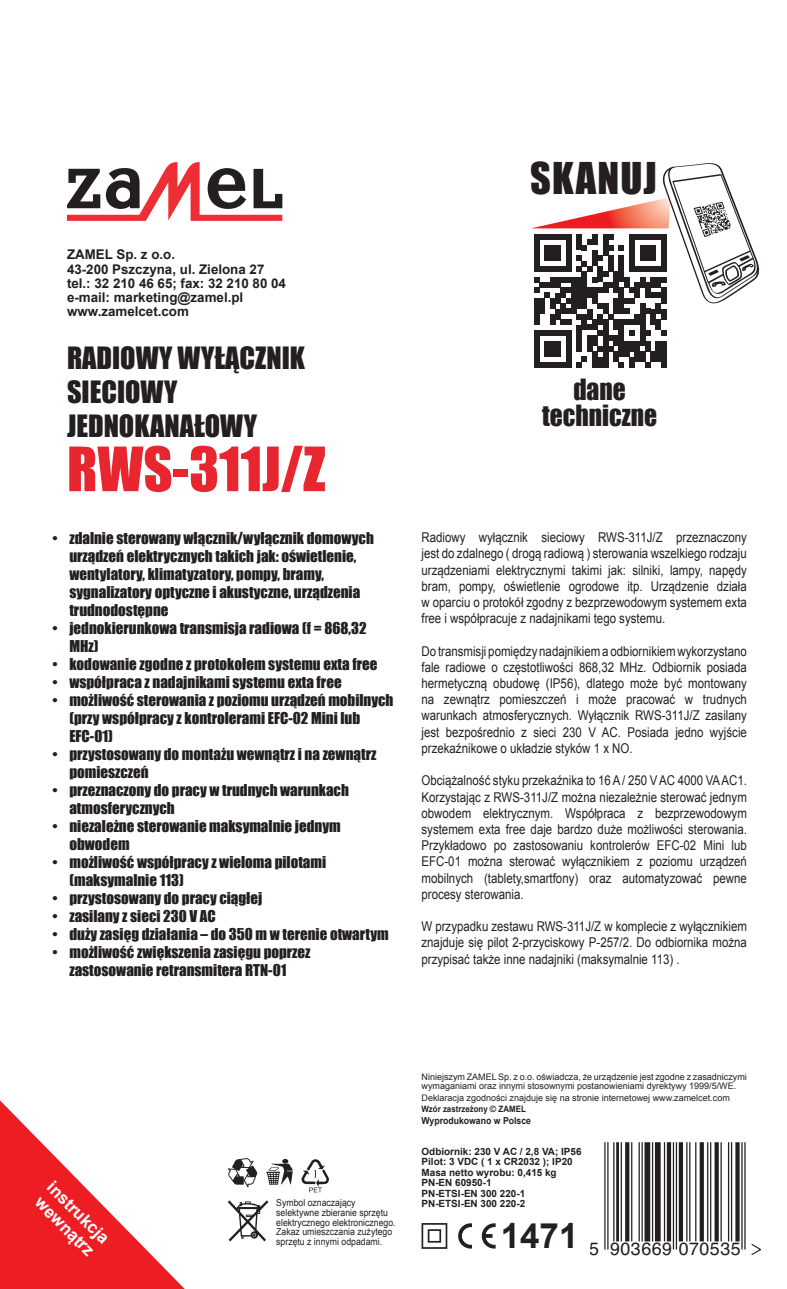
<style>
.page{position:relative;width:787px;height:1289px;background:#fff}
.page>*{position:absolute;margin:0;border:0;box-sizing:border-box;transform-origin:0 0}
.t1{font:56.4px "Impact";color:#e7262f}
.t2{font:40.2px "Impact";letter-spacing:.03em;color:#231f20}
.t3{font:28.2px/33.9px "Impact";color:#231f20}
.t4{font:26.85px/26.8px "Impact";color:#231f20;text-align:center;scale:.95 1}
.t5{font:17.85px "Helvetica";letter-spacing:.025em;color:#231f20}
.t6{font:700 16.95px/19.4px "Arial";color:#fff}
.t7{font:15px/18px "Impact";color:#231f20}
.t8{font:13.5px/16.2px "Arial";color:#231f20;text-align:justify;scale:.85 1}
.t9{font:700 13.35px/14.2px "Arial";color:#231f20}
.t10{font:700 9.9px/10.5px "Arial";color:#231f20}
.t11{font:9.6px/9.6px "Arial";color:#231f20;scale:.9 1}
.t12{font:700 9.6px "Arial";color:#231f20;scale:.9 1}
.t13{font:9px/9px "Arial";color:#231f20}
.t14{font:700 8.7px "Arial";color:#231f20;scale:.9 1}
</style>
<div class="page">
<svg style="left:67px;top:162px;width:215px;height:59px"></svg>
<svg style="left:458px;top:1223px;width:14px;height:25px"></svg>
<svg style="left:482px;top:1223px;width:13px;height:25px"></svg>
<svg style="left:421px;top:1223px;width:26px;height:25px"></svg>
<svg style="left:531px;top:163px;width:229px;height:204px"></svg>
<div style="left:661px;top:341px;width:5px;height:16px;background:#231f20"></div>
<div style="left:661px;top:357px;width:5px;height:10px;background:#231f20"></div>
<hr style="left:604px;top:1142px;width:1px;height:107px;background:#231f20">
<hr style="left:607px;top:1142px;width:1px;height:107px;background:#231f20">
<hr style="left:613px;top:1142px;width:1px;height:99px;background:#231f20">
<hr style="left:616px;top:1142px;width:3px;height:99px;background:#231f20">
<hr style="left:620px;top:1142px;width:2px;height:99px;background:#231f20">
<svg style="left:625px;top:1142px;width:4px;height:99px"></svg>
<hr style="left:631px;top:1142px;width:1px;height:99px;background:#231f20">
<hr style="left:638px;top:1142px;width:2px;height:99px;background:#231f20">
<hr style="left:641px;top:1142px;width:1px;height:99px;background:#231f20">
<div style="left:644px;top:1142px;width:6px;height:99px;background:#231f20"></div>
<hr style="left:652px;top:1142px;width:1px;height:99px;background:#231f20">
<div style="left:655px;top:1142px;width:5px;height:99px;background:#231f20"></div>
<hr style="left:664px;top:1142px;width:1px;height:99px;background:#231f20">
<hr style="left:667px;top:1142px;width:4px;height:99px;background:#231f20">
<hr style="left:672px;top:1142px;width:2px;height:107px;background:#231f20">
<hr style="left:675px;top:1142px;width:2px;height:107px;background:#231f20">
<div style="left:678px;top:1142px;width:5px;height:99px;background:#231f20"></div>
<hr style="left:686px;top:1142px;width:1px;height:99px;background:#231f20">
<hr style="left:689px;top:1142px;width:1px;height:99px;background:#231f20">
<hr style="left:695px;top:1142px;width:1px;height:99px;background:#231f20">
<div style="left:699px;top:1142px;width:5px;height:99px;background:#231f20"></div>
<hr style="left:707px;top:1142px;width:1px;height:99px;background:#231f20">
<hr style="left:710px;top:1142px;width:1px;height:99px;background:#231f20">
<svg style="left:714px;top:1142px;width:4px;height:99px"></svg>
<hr style="left:720px;top:1142px;width:1px;height:99px;background:#231f20">
<hr style="left:728px;top:1142px;width:1px;height:99px;background:#231f20">
<hr style="left:731px;top:1142px;width:1px;height:99px;background:#231f20">
<svg style="left:735px;top:1142px;width:4px;height:99px"></svg>
<hr style="left:741px;top:1142px;width:1px;height:107px;background:#231f20">
<hr style="left:744px;top:1142px;width:1px;height:107px;background:#231f20">
<svg style="left:751px;top:1244px;width:10px;height:11px"></svg>
<svg style="left:228px;top:1200px;width:40px;height:41px"></svg>
<svg style="left:266px;top:1159px;width:27px;height:25px"></svg>
<svg style="left:301px;top:1159px;width:28px;height:33px"></svg>
<svg style="left:228px;top:1158px;width:29px;height:29px"></svg>
<svg style="left:0;top:1100px;width:184px;height:188px"></svg>
<p class="t9" style="left:67px;top:248px;width:220px">ZAMEL Sp. z o.o.<br>43-200 Pszczyna, ul. Zielona 27 tel.: 32 210 46 65; fax: 32 210 80 04 e-mail: marketing@zamel.pl www.zamelcet.com</p>
<h3 class="t3" style="left:67px;top:340px;width:239px">RADIOWY WYŁĄCZNIK<br>SIECIOWY<br>JEDNOKANAŁOWY</h3>
<h1 class="t1" style="left:67px;top:425px;width:260px">RWS-311J/Z</h1>
<p class="t7" style="left:69px;top:529px;width:306px;text-indent:-17px">• zdalnie sterowany włącznik/wyłącznik domowych urządzeń elektrycznych takich jak: oświetlenie, wentylatory, klimatyzatory, pompy, bramy, sygnalizatory optyczne i akustyczne, urządzenia trudnodostępne</p>
<p class="t7" style="left:69px;top:619px;width:299px;text-indent:-17px">• jednokierunkowa transmisja radiowa (f = 868,32<br>MHz)</p>
<p class="t7" style="left:52px;top:655px;width:326px">• kodowanie zgodne z protokołem systemu exta free</p>
<p class="t7" style="left:52px;top:673px;width:291px">• współpraca z nadajnikami systemu exta free</p>
<p class="t7" style="left:69px;top:691px;width:325px;text-indent:-17px">• możliwość sterowania z poziomu urządzeń mobilnych (przy współpracy z kontrolerami EFC-02 Mini lub<br>EFC-01)</p>
<p class="t7" style="left:69px;top:745px;width:308px;text-indent:-17px">• przystosowany do montażu wewnątrz i na zewnątrz pomieszczeń</p>
<p class="t7" style="left:69px;top:781px;width:281px;text-indent:-17px">• przeznaczony do pracy w trudnych warunkach atmosferycznych</p>
<p class="t7" style="left:69px;top:817px;width:273px;text-indent:-17px">• niezależne sterowanie maksymalnie jednym obwodem</p>
<p class="t7" style="left:69px;top:853px;width:258px;text-indent:-17px">• możliwość współpracy z wieloma pilotami (maksymalnie 113)</p>
<p class="t7" style="left:52px;top:889px;width:211px">• przystosowany do pracy ciągłej</p>
<p class="t7" style="left:52px;top:907px;width:165px">• zasilany z sieci 230 V AC</p>
<p class="t7" style="left:52px;top:925px;width:338px">• duży zasięg działania – do 350 m w terenie otwartym</p>
<p class="t7" style="left:52px;top:943px;width:259px;text-align:center">• możliwość zwiększenia zasięgu poprzez zastosowanie retransmitera RTN-01</p>
<h2 class="t2" style="left:530px;top:147px;width:128px">SKANUJ</h2>
<h3 class="t4" style="left:542px;top:375px;width:123px">dane techniczne</h3>
<p class="t8" style="left:421px;top:529px;width:384px">Radiowy wyłącznik sieciowy RWS-311J/Z przeznaczony jest do zdalnego ( drogą radiową ) sterowania wszelkiego rodzaju urządzeniami elektrycznymi takimi jak: silniki, lampy, napędy bram, pompy, oświetlenie ogrodowe itp. Urządzenie działa w oparciu o protokół zgodny z bezprzewodowym systemem exta free i współpracuje z nadajnikami tego systemu.</p>
<p class="t8" style="left:421px;top:643px;width:384px">Do transmisji pomiędzy nadajnikiem a odbiornikiem wykorzystano fale radiowe o częstotliwości 868,32 MHz. Odbiornik posiada hermetyczną obudowę (IP56), dlatego może być montowany na zewnątrz pomieszczeń i może pracować w trudnych warunkach atmosferycznych. Wyłącznik RWS-311J/Z zasilany jest bezpośrednio z sieci 230 V AC. Posiada jedno wyjście przekaźnikowe o układzie styków 1 x NO.</p>
<p class="t8" style="left:421px;top:772px;width:384px">Obciążalność styku przekaźnika to 16 A / 250 V AC 4000 VA AC1.<br>Korzystając z RWS-311J/Z można niezależnie sterować jednym obwodem elektrycznym. Współpraca z bezprzewodowym systemem exta free daje bardzo duże możliwości sterowania.<br>Przykładowo po zastosowaniu kontrolerów EFC-02 Mini lub EFC-01 można sterować wyłącznikiem z poziomu urządzeń mobilnych (tablety,smartfony) oraz automatyzować pewne procesy sterowania.</p>
<p class="t8" style="left:421px;top:918px;width:384px">W przypadku zestawu RWS-311J/Z w komplecie z wyłącznikiem znajduje się pilot 2-przyciskowy P-257/2. Do odbiornika można przypisać także inne nadajniki (maksymalnie 113) .</p>
<p class="t6" style="left:57px;top:1177px;width:81px;rotate:45deg">instrukcja wewnątrz</p>
<p class="t11" style="left:276px;top:1198px;width:134px">Symbol oznaczający selektywne zbieranie sprzętu elektrycznego elektronicznego.<br>Zakaz umieszczania zużytego sprzętu z innymi odpadami.</p>
<p class="t13" style="left:421px;top:1072px;width:327px">Niniejszym ZAMEL Sp. z o.o. oświadcza, że urządzenie jest zgodne z zasadniczymi wymaganiami oraz innymi stosownymi postanowieniami dyrektywy 1999/5/WE.</p>
<p class="t13" style="left:421px;top:1093px;width:310px">Deklaracja zgodności znajduje się na stronie internetowej www.zamelcet.com</p>
<p class="t14" style="left:421px;top:1103px;width:117px">Wzór zastrzeżony © ZAMEL</p>
<p class="t12" style="left:421px;top:1114px;width:123px">Wyprodukowano w Polsce</p>
<p class="t10" style="left:421px;top:1146px;width:161px">Odbiornik: 230 V AC / 2,8 VA; IP56<br>Pilot: 3 VDC ( 1 x CR2032 ); IP20<br>Masa netto wyrobu: 0,415 kg<br>PN-EN 60950-1<br>PN-ETSI-EN 300 220-1<br>PN-ETSI-EN 300 220-2</p>
<h3 class="t5" style="left:501px;top:1235px;width:241px"><sup>1471</sup> 5 903669 070535</h3>
</div>
